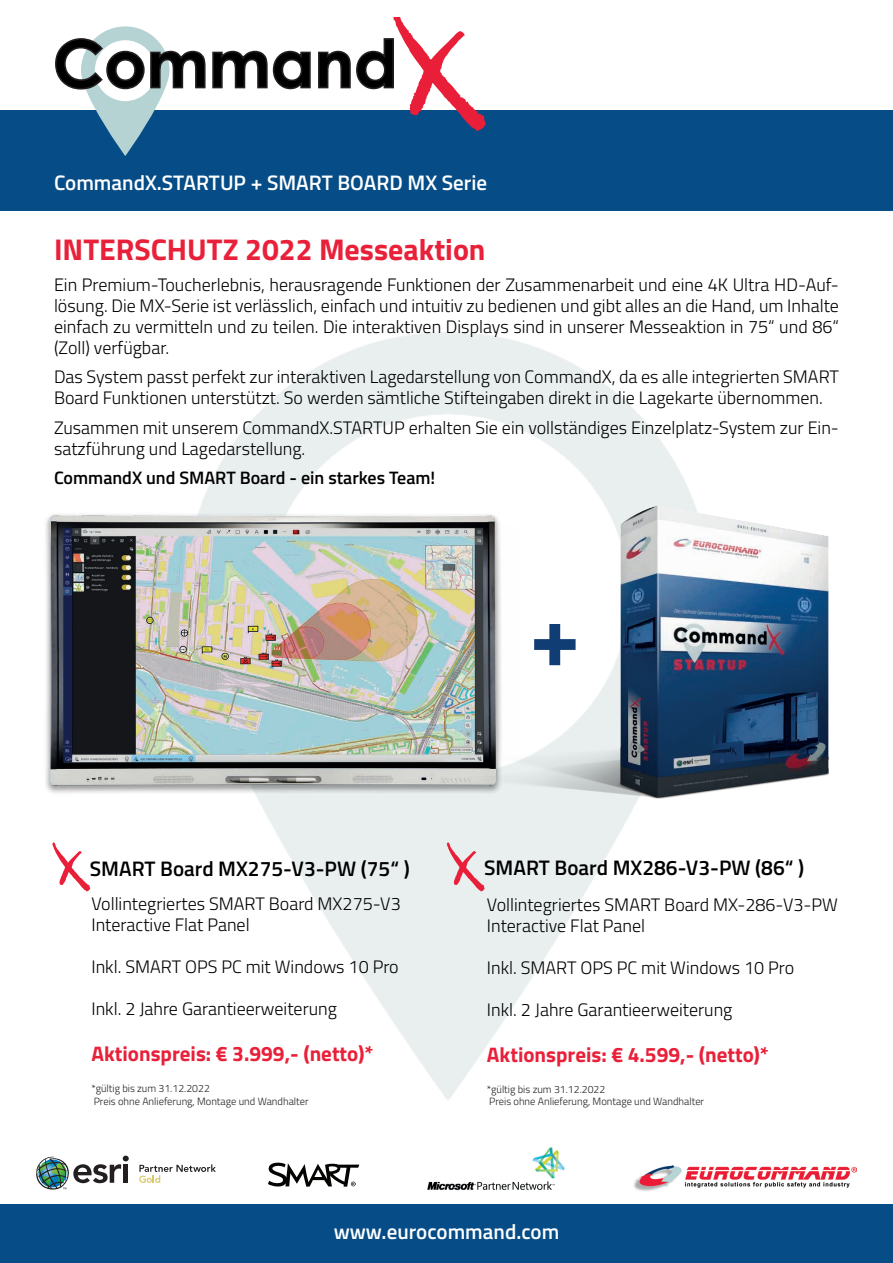
<style>
.page{position:relative;width:893px;height:1263px;background:#fff}
.page>*{position:absolute;margin:0;border:0;box-sizing:border-box;transform-origin:0 0}
.t1{font:700 90px "Titillium Web";color:#103d74}
.t2{font:700 30px "Titillium Web";color:#e92039}
.t3{font:700 21px "Titillium Web";color:#e92039}
.t4{font:600 21px "Titillium Web";color:#fff}
.t5{font:600 21px "Titillium Web";color:#000}
.t6{font:300 18px/21px "Titillium Web";color:#000}
.t7{font:600 18px "Titillium Web";color:#000}
.t8{font:300 10.5px/12.6px "Titillium Web";color:#231f20}
</style>
<div class="page">
<div style="left:0;top:111px;width:893px;height:100px;background:#064d87"></div>
<div style="left:0;top:1205px;width:893px;height:58px;background:#064d87"></div>
<svg style="left:54px;top:18px;width:432px;height:138px"></svg>
<svg style="left:52px;top:842px;width:38px;height:50px"></svg>
<img style="left:427px;top:1147px;width:138px;height:44px">
<img style="left:634px;top:1165px;width:222px;height:26px">
<svg style="left:268px;top:1162px;width:91px;height:25px"></svg>
<svg style="left:36px;top:1155px;width:93px;height:34px"></svg>
<svg style="left:139px;top:1164px;width:77px;height:19px"></svg>
<img style="left:44px;top:500px;width:435px;height:307px">
<svg style="left:446px;top:842px;width:39px;height:50px;background:#e9c2c7"></svg>
<img style="left:479px;top:494px;width:350px;height:324px">
<p class="t4" style="left:54px;top:167px;width:435px">CommandX.STARTUP + SMART BOARD MX Serie</p>
<h2 class="t2" style="left:54px;top:227px;width:433px">INTERSCHUTZ 2022 Messeaktion</h2>
<p class="t6" style="left:54px;top:273px;width:786px;text-align:justify">Ein Premium-Toucherlebnis, herausragende Funktionen der Zusammenarbeit und eine 4K Ultra HD-Auf&shy;lösung. Die MX-Serie ist verlässlich, einfach und intuitiv zu bedienen und gibt alles an die Hand, um Inhalte einfach zu vermitteln und zu teilen. Die interaktiven Displays sind in unserer Messeaktion in 75“ und 86“ (Zoll) verfügbar.</p>
<p class="t6" style="left:54px;top:366px;width:786px">Das System passt perfekt zur interaktiven Lagedarstellung von CommandX, da es alle integrierten SMART<br>Board Funktionen unterstützt. So werden sämtliche Stifteingaben direkt in die Lagekarte übernommen.</p>
<p class="t6" style="left:54px;top:416px;width:786px">Zusammen mit unserem CommandX.STARTUP erhalten Sie ein vollständiges Einzelplatz-System zur Ein&shy;satzführung und Lagedarstellung.</p>
<p class="t7" style="left:54px;top:465px;width:383px">CommandX und SMART Board - ein starkes Team!</p>
<h1 class="t1" style="left:530px;top:567px;width:52px">+</h1>
<p class="t5" style="left:90px;top:852px;width:321px">SMART Board MX275-V3-PW (75“ )</p>
<p class="t6" style="left:91px;top:892px;width:311px">Vollintegriertes SMART Board MX275-V3<br>Interactive Flat Panel</p>
<p class="t6" style="left:91px;top:955px;width:309px">Inkl. SMART OPS PC mit Windows 10 Pro</p>
<p class="t6" style="left:91px;top:997px;width:247px">Inkl. 2 Jahre Garantieerweiterung</p>
<p class="t3" style="left:91px;top:1038px;width:283px">Aktionspreis: € 3.999,- (netto)*</p>
<p class="t8" style="left:91px;top:1081px;width:219px">*gültig bis zum 31.12.2022<br>Preis ohne Anlieferung, Montage und Wandhalter</p>
<p class="t5" style="left:484px;top:852px;width:321px">SMART Board MX286-V3-PW (86“ )</p>
<p class="t6" style="left:487px;top:893px;width:353px">Vollintegriertes SMART Board MX-286-V3-PW<br>Interactive Flat Panel</p>
<p class="t6" style="left:487px;top:956px;width:309px">Inkl. SMART OPS PC mit Windows 10 Pro</p>
<p class="t6" style="left:487px;top:998px;width:247px">Inkl. 2 Jahre Garantieerweiterung</p>
<p class="t3" style="left:487px;top:1039px;width:283px">Aktionspreis: € 4.599,- (netto)*</p>
<p class="t8" style="left:487px;top:1082px;width:219px">*gültig bis zum 31.12.2022<br>Preis ohne Anlieferung, Montage und Wandhalter</p>
<p class="t4" style="left:334px;top:1216px;width:227px">www.eurocommand.com</p>
</div>
